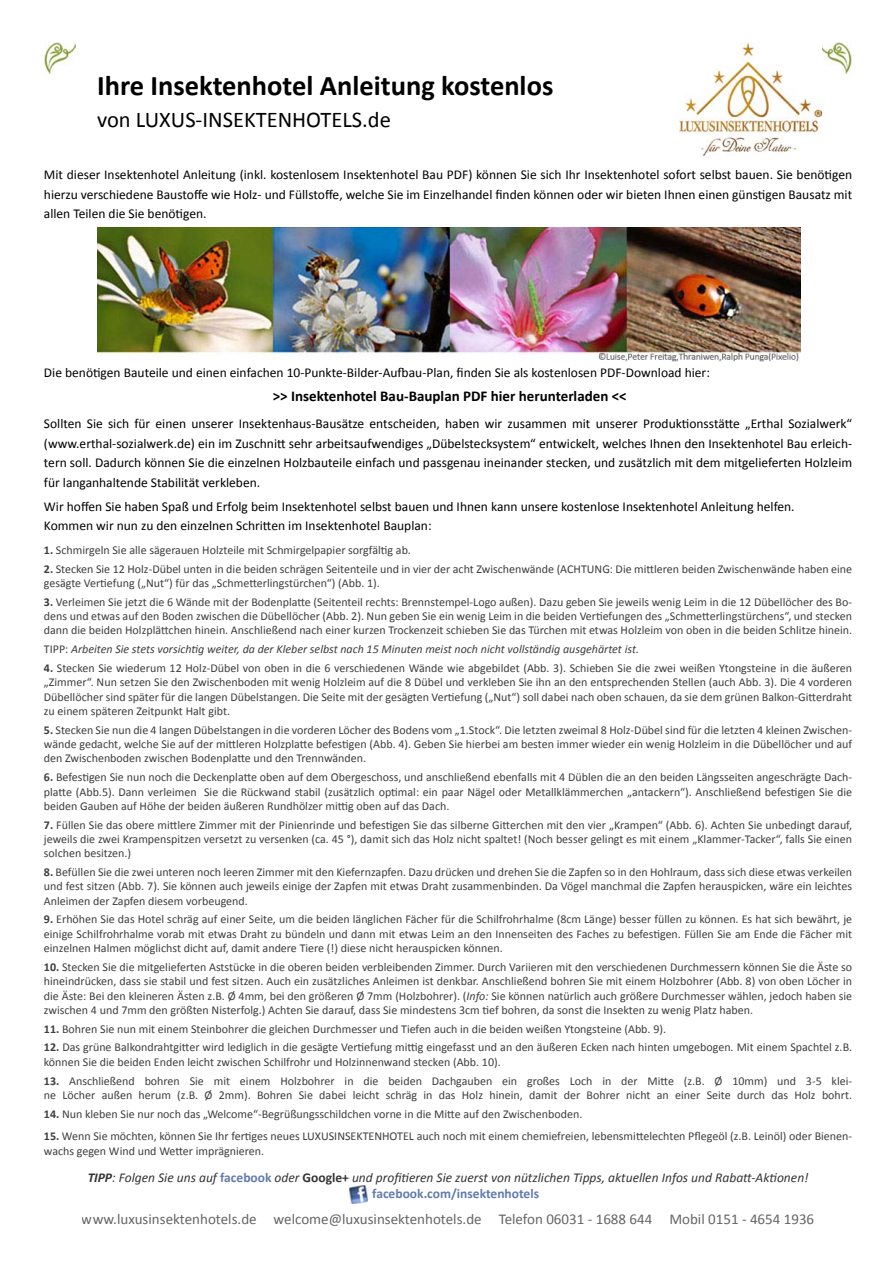
<style>
.page{position:relative;width:893px;height:1263px;background:#fff}
.page>*{position:absolute;margin:0;border:0;box-sizing:border-box;transform-origin:0 0}
.t1{font:700 28.5px "Calibri";color:#000}
.t2{font:22.5px "Calibri";color:#000}
.t3{font:15px "Calibri";color:#3e3d40}
.t4{font:700 15px "Calibri";color:#000}
.t5{font:13.5px/19.5px "Calibri";color:#000;text-align:justify}
.t6{font:italic 13.5px/16.2px "Calibri";color:#000}
.t7{font:12px/14.4px "Calibri";color:#3e3d40;text-align:justify}
.t8{font:italic 12px "Calibri";color:#3e3d40}
.s1{font-weight:700}
.s2{font-style:normal}
.s3{font-style:italic}
.s4{font-weight:700;font-style:normal;color:#3b5998}
.s5{font-weight:700;font-style:normal}
</style>
<div class="page">
<img style="left:350px;top:1185px;width:18px;height:18px">
<img style="left:44px;top:43px;width:31px;height:30px">
<img style="left:822px;top:43px;width:30px;height:30px">
<img style="left:679px;top:43px;width:142px;height:113px">
<img style="left:97px;top:228px;width:704px;height:133px">
<p class="t1" style="left:97px;top:68px;width:458px">Ihre Insektenhotel Anleitung kostenlos</p>
<p class="t2" style="left:97px;top:105px;width:295px">von LUXUS-INSEKTENHOTELS.de</p>
<p class="t5" style="left:44px;top:165px;width:810px">Mit dieser Insektenhotel Anleitung (inkl. kostenlosem Insektenhotel Bau PDF) können Sie sich Ihr Insektenhotel sofort selbst bauen. Sie benötigen hierzu verschiedene Baustoffe wie Holz- und Füllstoffe, welche Sie im Einzelhandel finden können oder wir bieten Ihnen einen günstigen Bausatz mit allen Teilen die Sie benötigen.</p>
<p class="t5" style="left:44px;top:363px;width:667px">Die benötigen Bauteile und einen einfachen 10-Punkte-Bilder-Aufbau-Plan, finden Sie als kostenlosen PDF-Download hier:</p>
<p class="t4" style="left:273px;top:387px;width:355px">&gt;&gt; Insektenhotel Bau-Bauplan PDF hier herunterladen &lt;&lt;</p>
<p class="t5" style="left:44px;top:414px;width:810px">Sollten Sie sich für einen unserer Insektenhaus-Bausätze entscheiden, haben wir zusammen mit unserer Produktionsstätte „Erthal Sozialwerk“</p>
<p class="t5" style="left:44px;top:433px;width:810px">(www.erthal-sozialwerk.de) ein im Zuschnitt sehr arbeitsaufwendiges „Dübelstecksystem“ entwickelt, welches Ihnen den Insektenhotel Bau erleich&shy;tern soll. Dadurch können Sie die einzelnen Holzbauteile einfach und passgenau ineinander stecken, und zusätzlich mit dem mitgelieferten Holzleim für langanhaltende Stabilität verkleben.</p>
<p class="t5" style="left:44px;top:496px;width:752px">Wir hoffen Sie haben Spaß und Erfolg beim Insektenhotel selbst bauen und Ihnen kann unsere kostenlose Insektenhotel Anleitung helfen.</p>
<p class="t5" style="left:44px;top:516px;width:389px">Kommen wir nun zu den einzelnen Schritten im Insektenhotel Bauplan:</p>
<p class="t7" style="left:44px;top:543px;width:369px"><span class="s1">1.</span> Schmirgeln Sie alle sägerauen Holzteile mit Schmirgelpapier sorgfältig ab.</p>
<p class="t7" style="left:44px;top:561px;width:810px"><span class="s1">2.</span> Stecken Sie 12 Holz-Dübel unten in die beiden schrägen Seitenteile und in vier der acht Zwischenwände (ACHTUNG: Die mittleren beiden Zwischenwände haben eine gesägte Vertiefung („Nut“) für das „Schmetterlingstürchen“) (Abb. 1).</p>
<p class="t7" style="left:44px;top:594px;width:810px"><span class="s1">3.</span> Verleimen Sie jetzt die 6 Wände mit der Bodenplatte (Seitenteil rechts: Brennstempel-Logo außen). Dazu geben Sie jeweils wenig Leim in die 12 Dübellöcher des Bo&shy;dens und etwas auf den Boden zwischen die Dübellöcher (Abb. 2). Nun geben Sie ein wenig Leim in die beiden Vertiefungen des „Schmetterlingstürchens“, und stecken dann die beiden Holzplättchen hinein. Anschließend nach einer kurzen Trockenzeit schieben Sie das Türchen mit etwas Holzleim von oben in die beiden Schlitze hinein.</p>
<p class="t8" style="left:44px;top:641px;width:597px"><span class="s2">TIPP:</span> Arbeiten Sie stets vorsichtig weiter, da der Kleber selbst nach 15 Minuten meist noch nicht vollständig ausgehärtet ist.</p>
<p class="t7" style="left:44px;top:661px;width:810px"><span class="s1">4.</span> Stecken Sie wiederum 12 Holz-Dübel von oben in die 6 verschiedenen Wände wie abgebildet (Abb. 3). Schieben Sie die zwei weißen Ytongsteine in die äußeren „Zimmer“. Nun setzen Sie den Zwischenboden mit wenig Holzleim auf die 8 Dübel und verkleben Sie ihn an den entsprechenden Stellen (auch Abb. 3). Die 4 vorderen Dübellöcher sind später für die langen Dübelstangen. Die Seite mit der gesägten Vertiefung („Nut“) soll dabei nach oben schauen, da sie dem grünen Balkon-Gitterdraht zu einem späteren Zeitpunkt Halt gibt.</p>
<p class="t7" style="left:44px;top:722px;width:810px"><span class="s1">5.</span> Stecken Sie nun die 4 langen Dübelstangen in die vorderen Löcher des Bodens vom „1.Stock“. Die letzten zweimal 8 Holz-Dübel sind für die letzten 4 kleinen Zwischen&shy;wände gedacht, welche Sie auf der mittleren Holzplatte befestigen (Abb. 4). Geben Sie hierbei am besten immer wieder ein wenig Holzleim in die Dübellöcher und auf den Zwischenboden zwischen Bodenplatte und den Trennwänden.</p>
<p class="t7" style="left:44px;top:770px;width:810px"><span class="s1">6.</span> Befestigen Sie nun noch die Deckenplatte oben auf dem Obergeschoss, und anschließend ebenfalls mit 4 Düblen die an den beiden Längsseiten angeschrägte Dach&shy;platte (Abb.5). Dann verleimen Sie die Rückwand stabil (zusätzlich optimal: ein paar Nägel oder Metallklämmerchen „antackern“). Anschließend befestigen Sie die beiden Gauben auf Höhe der beiden äußeren Rundhölzer mittig oben auf das Dach.</p>
<p class="t7" style="left:44px;top:817px;width:810px"><span class="s1">7.</span> Füllen Sie das obere mittlere Zimmer mit der Pinienrinde und befestigen Sie das silberne Gitterchen mit den vier „Krampen“ (Abb. 6). Achten Sie unbedingt darauf, jeweils die zwei Krampenspitzen versetzt zu versenken (ca. 45 °), damit sich das Holz nicht spaltet! (Noch besser gelingt es mit einem „Klammer-Tacker“, falls Sie einen solchen besitzen.)</p>
<p class="t7" style="left:44px;top:865px;width:810px"><span class="s1">8.</span> Befüllen Sie die zwei unteren noch leeren Zimmer mit den Kiefernzapfen. Dazu drücken und drehen Sie die Zapfen so in den Hohlraum, dass sich diese etwas verkeilen und fest sitzen (Abb. 7). Sie können auch jeweils einige der Zapfen mit etwas Draht zusammenbinden. Da Vögel manchmal die Zapfen herauspicken, wäre ein leichtes Anleimen der Zapfen diesem vorbeugend.</p>
<p class="t7" style="left:44px;top:912px;width:810px"><span class="s1">9.</span> Erhöhen Sie das Hotel schräg auf einer Seite, um die beiden länglichen Fächer für die Schilfrohrhalme (8cm Länge) besser füllen zu können. Es hat sich bewährt, je einige Schilfrohrhalme vorab mit etwas Draht zu bündeln und dann mit etwas Leim an den Innenseiten des Faches zu befestigen. Füllen Sie am Ende die Fächer mit einzelnen Halmen möglichst dicht auf, damit andere Tiere (!) diese nicht herauspicken können.</p>
<p class="t7" style="left:44px;top:960px;width:810px"><span class="s1">10.</span> Stecken Sie die mitgelieferten Aststücke in die oberen beiden verbleibenden Zimmer. Durch Variieren mit den verschiedenen Durchmessern können Sie die Äste so hineindrücken, dass sie stabil und fest sitzen. Auch ein zusätzliches Anleimen ist denkbar. Anschließend bohren Sie mit einem Holzbohrer (Abb. 8) von oben Löcher in die Äste: Bei den kleineren Ästen z.B. Ø 4mm, bei den größeren Ø 7mm (Holzbohrer). (<span class="s3">Info:</span> Sie können natürlich auch größere Durchmesser wählen, jedoch haben sie zwischen 4 und 7mm den größten Nisterfolg.) Achten Sie darauf, dass Sie mindestens 3cm tief bohren, da sonst die Insekten zu wenig Platz haben.</p>
<p class="t7" style="left:44px;top:1022px;width:624px"><span class="s1">11.</span> Bohren Sie nun mit einem Steinbohrer die gleichen Durchmesser und Tiefen auch in die beiden weißen Ytongsteine (Abb. 9).</p>
<p class="t7" style="left:44px;top:1040px;width:810px"><span class="s1">12.</span> Das grüne Balkondrahtgitter wird lediglich in die gesägte Vertiefung mittig eingefasst und an den äußeren Ecken nach hinten umgebogen. Mit einem Spachtel z.B. können Sie die beiden Enden leicht zwischen Schilfrohr und Holzinnenwand stecken (Abb. 10).</p>
<p class="t7" style="left:44px;top:1073px;width:810px"><span class="s1">13.</span> Anschließend bohren Sie mit einem Holzbohrer in die beiden Dachgauben ein großes Loch in der Mitte (z.B. Ø 10mm) und 3-5 klei&shy;ne Löcher außen herum (z.B. Ø 2mm). Bohren Sie dabei leicht schräg in das Holz hinein, damit der Bohrer nicht an einer Seite durch das Holz bohrt.</p>
<p class="t7" style="left:44px;top:1106px;width:540px"><span class="s1">14.</span> Nun kleben Sie nur noch das „Welcome“-Begrüßungsschildchen vorne in die Mitte auf den Zwischenboden.</p>
<p class="t7" style="left:44px;top:1129px;width:810px"><span class="s1">15.</span> Wenn Sie möchten, können Sie Ihr fertiges neues LUXUSINSEKTENHOTEL auch noch mit einem chemiefreien, lebensmittelechten Pflegeöl (z.B. Leinöl) oder Bienen&shy;wachs gegen Wind und Wetter imprägnieren.</p>
<p class="t6" style="left:372px;top:1168px;width:438px;text-indent:-285px"><span class="s1">TIPP</span>: Folgen Sie uns auf <span class="s4">facebook</span> oder <span class="s5">Google+</span> und profitieren Sie zuerst von nützlichen Tipps, aktuellen Infos und Rabatt-Aktionen! <span class="s4">facebook.com/insektenhotels</span></p>
<p class="t3" style="left:82px;top:1209px;width:734px">www.luxusinsektenhotels.de welcome@luxusinsektenhotels.de Telefon 06031 - 1688 644 Mobil 0151 - 4654 1936</p>
</div>
